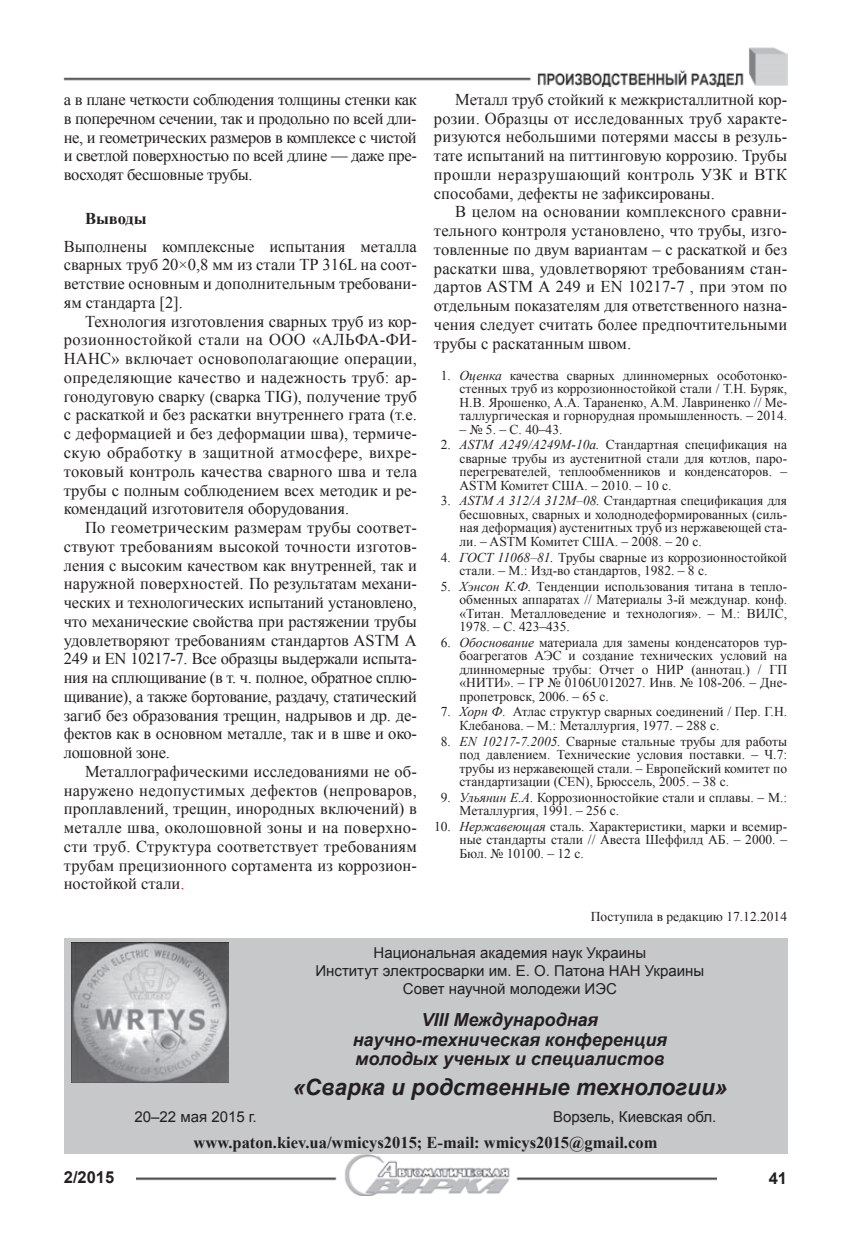
<style>
.page{position:relative;width:851px;height:1234px;background:#fff}
.page>*{position:absolute;margin:0;border:0;box-sizing:border-box;transform-origin:0 0}
.t1{font:italic 700 22.5px "Arial";color:#231f20}
.t2{font:italic 700 18px/19.5px "Arial";color:#231f20;text-align:center}
.t3{font:16.5px/18.8px "Times New Roman";color:#231f20;text-align:justify}
.t4{font:700 16.5px "Times New Roman";color:#231f20}
.t5{font:700 16.5px "Arial";color:#231f20}
.t6{font:15px/18px "Arial";color:#231f20;text-align:center}
.t7{font:13.5px/13.5px "Times New Roman";color:#231f20;text-align:justify}
.s1{color:#ee1f23}
.s2{font-style:italic}
</style>
<div class="page">
<img style="left:64px;top:47px;width:723px;height:39px">
<img style="left:136px;top:1153px;width:580px;height:41px">
<div style="left:64px;top:938px;width:723px;height:215px;background:#c7c8ca"></div>
<img style="left:72px;top:942px;width:156px;height:140px">
<p class="t3" style="left:64px;top:90px;width:354px">а в плане четкости соблюдения толщины стенки как в поперечном сечении, так и продольно по всей дли&shy;не, и геометрических размеров в комплексе с чистой и светлой поверхностью по всей длине — даже пре&shy;восходят бесшовные трубы.</p>
<p class="t4" style="left:85px;top:207px;width:63px">Выводы</p>
<p class="t3" style="left:64px;top:236px;width:354px">Выполнены комплексные испытания металла сварных труб 20×0,8 мм из стали ТР 316L на соот&shy;ветствие основным и дополнительным требовани&shy;ям стандарта [2].</p>
<p class="t3" style="left:64px;top:311px;width:355px;text-indent:21px">Технология изготовления сварных труб из кор&shy;розионностойкой стали на ООО «АЛЬФА-ФИ-НАНС» включает основополагающие операции, определяющие качество и надежность труб: ар&shy;гонодуговую сварку (сварка TIG), получение труб с раскаткой и без раскатки внутреннего грата (т.е. с деформацией и без деформации шва), термиче&shy;скую обработку в защитной атмосфере, вихре&shy;токовый контроль качества сварного шва и тела трубы с полным соблюдением всех методик и ре&shy;комендаций изготовителя оборудования.</p>
<p class="t3" style="left:64px;top:517px;width:355px;text-indent:21px">По геометрическим размерам трубы соответ&shy;ствуют требованиям высокой точности изготов&shy;ления с высоким качеством как внутренней, так и наружной поверхностей. По результатам механи&shy;ческих и технологических испытаний установлено, что механические свойства при растяжении трубы удовлетворяют требованиям стандартов ASTM А 249 и EN 10217-7. Все образцы выдержали испыта&shy;ния на сплющивание (в т. ч. полное, обратное сплю&shy;щивание), а также бортование, раздачу, статический загиб без образования трещин, надрывов и др. де&shy;фектов как в основном металле, так и в шве и око&shy;лошовной зоне.</p>
<p class="t3" style="left:64px;top:761px;width:354px;text-indent:21px">Металлографическими исследованиями не об&shy;наружено недопустимых дефектов (непроваров, проплавлений, трещин, инородных включений) в металле шва, околошовной зоны и на поверхно&shy;сти труб. Структура соответствует требованиям трубам прецизионного сортамента из коррозион&shy;ностойкой стали<span class="s1">.</span></p>
<p class="t3" style="left:434px;top:90px;width:354px;text-indent:21px">Металл труб стойкий к межкристаллитной кор&shy;розии. Образцы от исследованных труб характе&shy;ризуются небольшими потерями массы в резуль&shy;тате испытаний на питтинговую коррозию. Трубы прошли неразрушающий контроль УЗК и ВТК способами, дефекты не зафиксированы.</p>
<p class="t3" style="left:434px;top:202px;width:355px;text-indent:21px">В целом на основании комплексного сравни&shy;тельного контроля установлено, что трубы, изго&shy;товленные по двум вариантам – с раскаткой и без раскатки шва, удовлетворяют требованиям стан&shy;дартов ASTM А 249 и EN 10217-7 , при этом по отдельным показателям для ответственного назна&shy;чения следует считать более предпочтительными трубы с раскатанным швом.</p>
<p class="t7" style="left:459px;top:368px;width:329px;text-indent:-19px">1. <span class="s2">Оценка</span> качества сварных длинномерных особотонко&shy;стенных труб из коррозионностойкой стали / Т.Н. Буряк, Н.В. Ярошенко, А.А. Тараненко, А.М. Лавриненко // Ме&shy;таллургическая и горнорудная промышленность. – 2014.</p>
<p class="t7" style="left:459px;top:422px;width:104px">– № 5. – С. 40–43.</p>
<p class="t7" style="left:459px;top:437px;width:329px;text-indent:-19px">2. <span class="s2">ASTM А249/А249М-10а.</span> Стандартная спецификация на сварные трубы из аустенитной стали для котлов, паро&shy;перегревателей, теплообменников и конденсаторов. – ASTM Комитет США. – 2010. – 10 с.</p>
<p class="t7" style="left:459px;top:494px;width:329px;text-indent:-19px">3. <span class="s2">ASTM A 312/A 312M–08.</span> Стандартная спецификация для бесшовных, сварных и холоднодеформированных (силь&shy;ная деформация) аустенитных труб из нержавеющей ста&shy;ли. – ASTM Комитет США. – 2008. – 20 с.</p>
<p class="t7" style="left:459px;top:550px;width:329px;text-indent:-19px">4. <span class="s2">ГОСТ 11068–81.</span> Трубы сварные из коррозионностойкой стали. – М.: Изд-во стандартов, 1982. – 8 с.</p>
<p class="t7" style="left:459px;top:579px;width:329px;text-indent:-19px">5. <span class="s2">Хэнсон К.Ф.</span> Тенденции использования титана в тепло&shy;обменных аппаратах // Материалы 3-й междунар. конф. «Титан. Металловедение и технология». – М.: ВИЛС, 1978. – С. 423–435.</p>
<p class="t7" style="left:459px;top:635px;width:329px;text-indent:-19px">6. <span class="s2">Обоснование</span> материала для замены конденсаторов тур&shy;боагрегатов АЭС и создание технических условий на длинномерные трубы: Отчет о НИР (аннотац.) / ГП «НИТИ». – ГР № 0106U012027. Инв. № 108-206. – Дне&shy;пропетровск, 2006. – 65 с.</p>
<p class="t7" style="left:459px;top:704px;width:329px;text-indent:-19px">7. <span class="s2">Хорн Ф</span>. Атлас структур сварных соединений / Пер. Г.Н.<br>Клебанова. – М.: Металлургия, 1977. – 288 с.</p>
<p class="t7" style="left:459px;top:734px;width:329px;text-indent:-19px">8. <span class="s2">EN 10217-7.2005.</span> Сварные стальные трубы для работы под давлением. Технические условия поставки. – Ч.7: трубы из нержавеющей стали. – Европейский комитет по стандартизации (CЕN), Брюссель, 2005. – 38 с.</p>
<p class="t7" style="left:459px;top:790px;width:329px;text-indent:-19px">9. <span class="s2">Ульянин Е.А</span>. Коррозионностойкие стали и сплавы. – М.:<br>Металлургия, 1991. – 256 с.</p>
<p class="t7" style="left:459px;top:819px;width:329px;text-indent:-25px">10. <span class="s2">Нержавеющая</span> сталь. Характеристики, марки и всемир&shy;ные стандарты стали // Авеста Шеффилд АБ. – 2000. – Бюл. № 10100. – 12 с.</p>
<p class="t7" style="left:590px;top:909px;width:198px">Поступила в редакцию 17.12.2014</p>
<p class="t6" style="left:315px;top:943px;width:390px">Национальная академия наук Украины<br>Институт электросварки им. Е. О. Патона НАН Украины<br>Совет научной молодежи ИЭС</p>
<p class="t2" style="left:352px;top:1010px;width:316px">VIII Международная научно-техническая конференция молодых ученых и специалистов</p>
<h1 class="t1" style="left:292px;top:1072px;width:436px">«Сварка и родственные технологии»</h1>
<p class="t6" style="left:134px;top:1107px;width:124px">20–22 мая 2015 г.</p>
<p class="t6" style="left:553px;top:1107px;width:165px">Ворзель, Киевская обл.</p>
<p class="t4" style="left:193px;top:1130px;width:465px">www.paton.kiev.ua/wmicys2015; E-mail: wmicys2015@gmail.com</p>
<p class="t5" style="left:64px;top:1165px;width:52px">2/2015</p>
<p class="t5" style="left:768px;top:1166px;width:20px">41</p>
</div>
